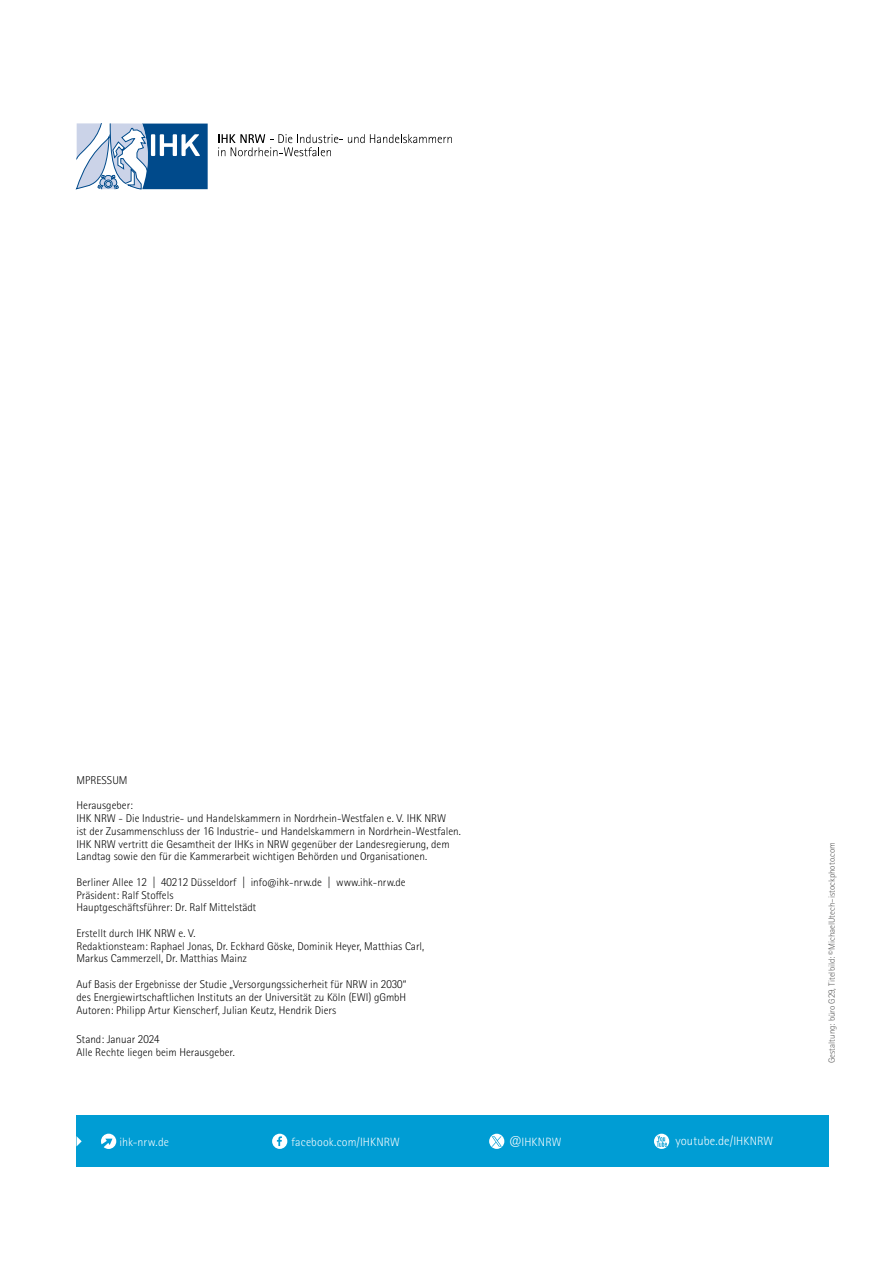
<style>
.page{position:relative;width:893px;height:1263px;background:#fff}
.page>*{position:absolute;margin:0;border:0;box-sizing:border-box;transform-origin:0 0}
.Social_Media_Text{font:300 12.75px "Rotis II Sans Pro";letter-spacing:.01em;color:#fff}
.Social_Media_Text-2{font:300 12px "Rotis II Sans Pro";letter-spacing:.005em;color:#fff}
.Namnesliste{font:300 11.25px/12.8px "Rotis II Sans Pro";color:#000}
.Fließtext{font:300 11.25px/12.8px "Rotis II Sans Pro";color:#000}
.t1{font:300 9px "Rotis II Sans Pro";color:#565655}
.s1{font-size:15px}
.s2{font-size:12px}
</style>
<div class="page">
<svg style="left:75px;top:123px;width:133px;height:67px"></svg>
<svg style="left:218px;top:134px;width:234px;height:22px"></svg>
<div style="left:77px;top:1115px;width:752px;height:52px;background:#009dd4"></div>
<svg style="left:77px;top:1136px;width:5px;height:10px"></svg>
<svg style="left:101px;top:1134px;width:15px;height:15px"></svg>
<div style="left:272px;top:1134px;width:15px;height:15px;background:#fff;border-radius:50%"></div>
<svg style="left:277px;top:1136px;width:5px;height:10px"></svg>
<svg style="left:654px;top:1134px;width:15px;height:15px"></svg>
<svg style="left:657px;top:1136px;width:10px;height:11px"></svg>
<svg style="left:489px;top:1134px;width:15px;height:15px"></svg>
<svg style="left:492px;top:1136px;width:10px;height:10px"></svg>
<p class="Fließtext" style="left:77px;top:774px;width:53px">MPRESSUM</p>
<p class="Namnesliste" style="left:77px;top:799px;width:58px">Herausgeber:</p>
<p class="Namnesliste" style="left:77px;top:812px;width:386px">IHK NRW - Die Industrie- und Handelskammern in Nordrhein-Westfalen e. V. IHK NRW<br>ist der Zusammenschluss der 16 Industrie- und Handelskammern in Nordrhein-Westfalen.<br>IHK NRW vertritt die Gesamtheit der IHKs in NRW gegenüber der Landesregierung, dem Landtag sowie den für die Kammerarbeit wichtigen Behörden und Organisationen.</p>
<p class="Namnesliste" style="left:77px;top:876px;width:331px">Berliner Allee 12 | 40212 Düsseldorf | info@ihk-nrw.de | www.ihk-nrw.de</p>
<p class="Namnesliste" style="left:77px;top:889px;width:181px">Präsident: Ralf Stoffels<br>Hauptgeschäftsführer: Dr. Ralf Mittelstädt</p>
<p class="Fließtext" style="left:77px;top:927px;width:121px">Erstellt durch IHK NRW e. V.</p>
<p class="Fließtext" style="left:77px;top:940px;width:349px">Redaktionsteam: Raphael Jonas, Dr. Eckhard Göske, Dominik Heyer, Matthias Carl,<br>Markus Cammerzell, Dr. Matthias Mainz</p>
<p class="Fließtext" style="left:77px;top:978px;width:331px">Auf Basis der Ergebnisse der Studie „Versorgungssicherheit für NRW in 2030“ des Energiewirtschaftlichen Instituts an der Universität zu Köln (EWI) gGmbH</p>
<p class="Fließtext" style="left:77px;top:1003px;width:261px">Autoren: Philipp Artur Kienscherf, Julian Keutz, Hendrik Diers</p>
<p class="Fließtext" style="left:77px;top:1033px;width:85px">Stand: Januar 2024</p>
<p class="Fließtext" style="left:77px;top:1045px;width:160px">Alle Rechte liegen beim Herausgeber.</p>
<p class="Social_Media_Text-2" style="left:119px;top:1135px;width:51px">ihk-nrw.de</p>
<p class="Social_Media_Text-2" style="left:291px;top:1135px;width:110px">facebook.com/IHKNRW</p>
<p class="Social_Media_Text-2" style="left:509px;top:1135px;width:53px"><span class="s1">@</span>IHKNRW</p>
<p class="Social_Media_Text" style="left:675px;top:1133px;width:99px">youtube.de/<span class="s2">IHKNRW</span></p>
<p class="t1" style="left:827px;top:1063px;width:223px;rotate:-90deg">Gestaltung: büro G29, Titelbild: ©MichaelUtech–istockphoto.com</p>
</div>
